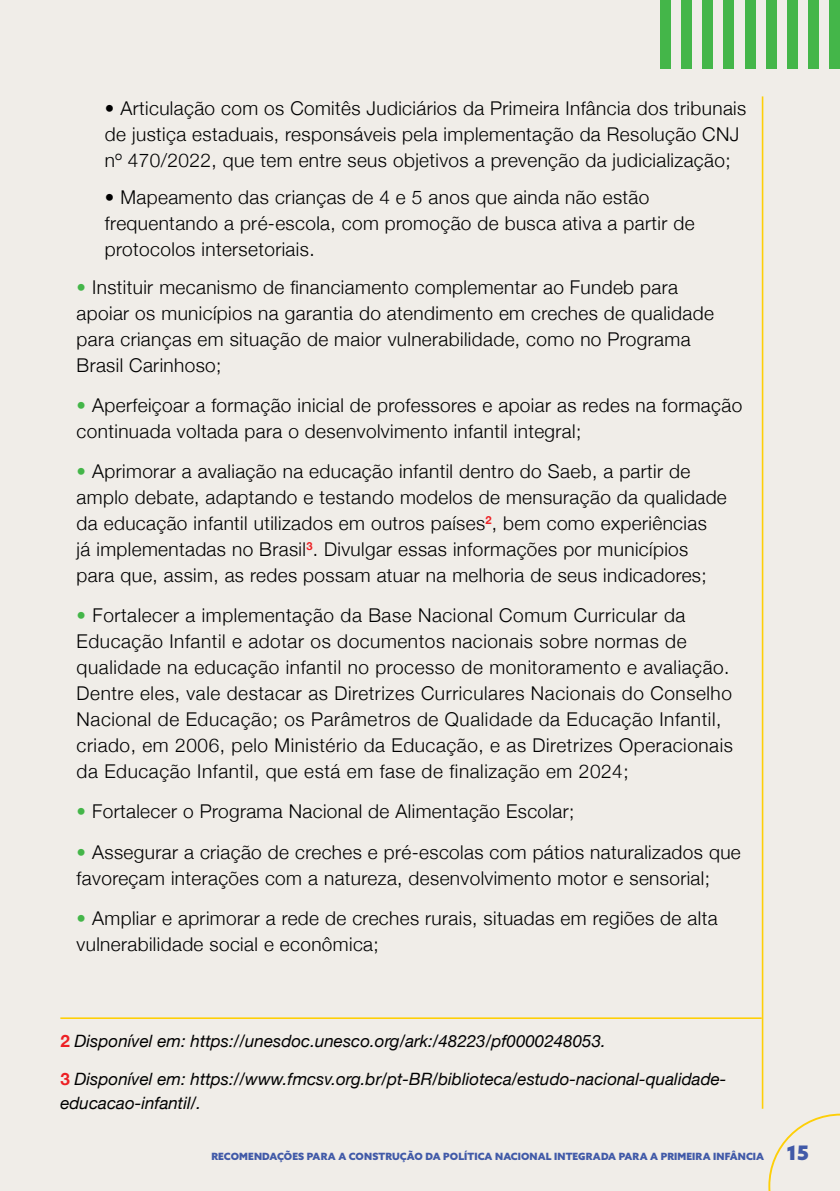
<style>
.page{position:relative;width:840px;height:1191px;background:#fff}
.page>*{position:absolute;margin:0;border:0;box-sizing:border-box;transform-origin:0 0}
.t1{font:300 19px/26px "Helvetica Neue";letter-spacing:.02em;color:#000}
.t2{font:italic 17px/24px "Helvetica Neue";color:#000}
.t3{font:900 10px "Azo Sans";letter-spacing:.01em;color:#415aa8}
.s1{color:#44b649}
.s2{font-weight:700;font-style:normal;color:#ed2024}
.s3{font-size:20px}
</style>
<div class="page">
<div style="left:0;top:0;width:839px;height:1191px;background:#f0ede8"></div>
<svg style="left:768px;top:1113px;width:71px;height:78px"></svg>
<hr style="left:761px;top:96px;width:2px;height:1012px;background:#fecf07">
<div style="left:829px;top:0;width:10px;height:69px;background:#44b649"></div>
<div style="left:807px;top:0;width:11px;height:69px;background:#44b649"></div>
<div style="left:786px;top:0;width:11px;height:69px;background:#44b649"></div>
<div style="left:765px;top:0;width:11px;height:69px;background:#44b649"></div>
<div style="left:744px;top:0;width:10px;height:69px;background:#44b649"></div>
<div style="left:723px;top:0;width:10px;height:69px;background:#44b649"></div>
<div style="left:702px;top:0;width:10px;height:69px;background:#44b649"></div>
<div style="left:680px;top:0;width:11px;height:69px;background:#44b649"></div>
<div style="left:659px;top:0;width:11px;height:69px;background:#44b649"></div>
<hr style="left:60px;top:1017px;width:701px;height:2px;background:#fecf07">
<p class="t1" style="left:105px;top:94px;width:642px">• Articulação com os Comitês Judiciários da Primeira Infância dos tribunais de justiça estaduais, responsáveis pela implementação da Resolução CNJ nº 470/2022, que tem entre seus objetivos a prevenção da judicialização;</p>
<p class="t1" style="left:105px;top:183px;width:590px">• Mapeamento das crianças de 4 e 5 anos que ainda não estão frequentando a pré-escola, com promoção de busca ativa a partir de protocolos intersetoriais.</p>
<p class="t1" style="left:77px;top:272px;width:638px"><span class="s1">•</span> Instituir mecanismo de financiamento complementar ao Fundeb para apoiar os municípios na garantia do atendimento em creches de qualidade para crianças em situação de maior vulnerabilidade, como no Programa Brasil Carinhoso;</p>
<p class="t1" style="left:77px;top:390px;width:666px"><span class="s1">•</span> Aperfeiçoar a formação inicial de professores e apoiar as redes na formação continuada voltada para o desenvolvimento infantil integral;</p>
<p class="t1" style="left:77px;top:457px;width:651px"><span class="s1">•</span> Aprimorar a avaliação na educação infantil dentro do Saeb, a partir de amplo debate, adaptando e testando modelos de mensuração da qualidade da educação infantil utilizados em outros países<sup>2</sup>, bem como experiências<br>já implementadas no Brasil<sup>3</sup>. Divulgar essas informações por municípios para que, assim, as redes possam atuar na melhoria de seus indicadores;</p>
<p class="t1" style="left:77px;top:601px;width:657px"><span class="s1">•</span> Fortalecer a implementação da Base Nacional Comum Curricular da Educação Infantil e adotar os documentos nacionais sobre normas de qualidade na educação infantil no processo de monitoramento e avaliação.<br>Dentre eles, vale destacar as Diretrizes Curriculares Nacionais do Conselho Nacional de Educação; os Parâmetros de Qualidade da Educação Infantil, criado, em 2006, pelo Ministério da Educação, e as Diretrizes Operacionais da Educação Infantil, que está em fase de finalização em 2024;</p>
<p class="t1" style="left:77px;top:797px;width:499px"><span class="s1">•</span> Fortalecer o Programa Nacional de Alimentação Escolar;</p>
<p class="t1" style="left:77px;top:837px;width:665px"><span class="s1">•</span> Assegurar a criação de creches e pré-escolas com pátios naturalizados que favoreçam interações com a natureza, desenvolvimento motor e sensorial;</p>
<p class="t1" style="left:77px;top:903px;width:642px"><span class="s1">•</span> Ampliar e aprimorar a rede de creches rurais, situadas em regiões de alta vulnerabilidade social e econômica;</p>
<p class="t2" style="left:60px;top:1029px;width:546px"><span class="s2">2</span> Disponível em: https://unesdoc.unesco.org/ark:/48223/pf0000248053.</p>
<p class="t2" style="left:60px;top:1067px;width:667px"><span class="s2">3</span> Disponível em: https://www.fmcsv.org.br/pt-BR/biblioteca/estudo-nacional-qualidade&shy;educacao-infantil/.</p>
<p class="t3" style="left:211px;top:1150px;width:598px">RECOMENDAÇÕES PARA A CONSTRUÇÃO DA POLÍTICA NACIONAL INTEGRADA PARA A PRIMEIRA INFÂNCIA <span class="s3">15</span></p>
</div>
